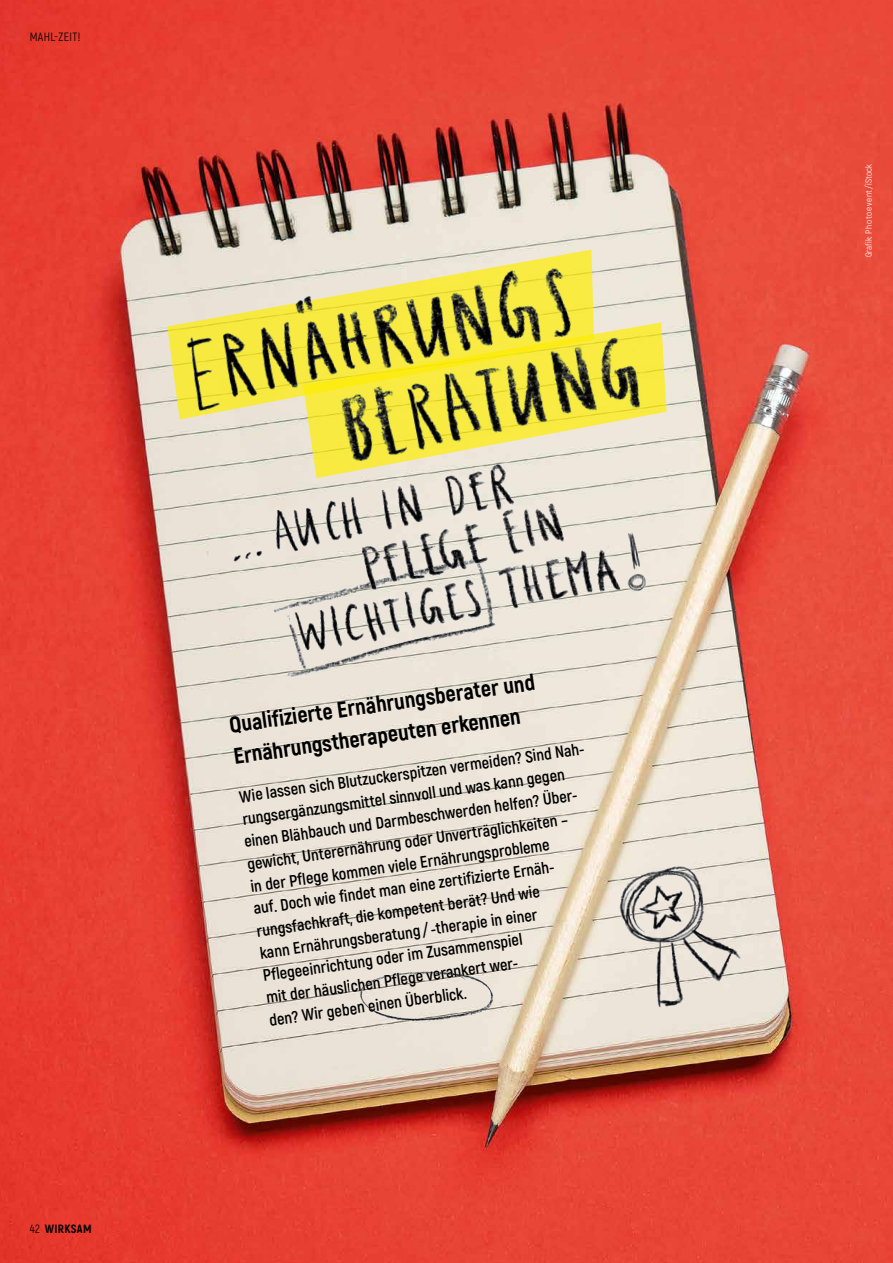
<style>
.page{position:relative;width:893px;height:1263px;background:#fff}
.page>*{position:absolute;margin:0;border:0;box-sizing:border-box;transform-origin:0 0}
.t1{font:800 22.5px/31.5px "Akrobat";color:#000}
.t2{font:700 16.5px/22.5px "Akrobat";color:#000}
.t3{font:12px "Akrobat";letter-spacing:.03em;color:#000}
.t4{font:800 12px "Akrobat";letter-spacing:.03em;color:#000}
.t5{font:9px "Akrobat";color:#fff}
.s1{font-weight:400}
</style>
<div class="page">
<img style="left:0;top:0;width:893px;height:1263px">
<img style="left:597px;top:837px;width:171px;height:196px">
<img style="left:122px;top:225px;width:457px;height:213px">
<img style="left:322px;top:292px;width:354px;height:156px">
<img style="left:194px;top:412px;width:444px;height:161px">
<img style="left:271px;top:448px;width:443px;height:182px">
<img style="left:227px;top:519px;width:431px;height:169px">
<img style="left:247px;top:536px;width:276px;height:163px">
<img style="left:350px;top:965px;width:156px;height:61px">
<p class="t3" style="left:30px;top:29px;width:52px">MAHL-ZEIT!</p>
<p class="t4" style="left:30px;top:1221px;width:63px"><span class="s1">42</span> WIRKSAM</p>
<h1 class="t1" style="left:227px;top:709px;width:310px;rotate:-8deg">Qualifizierte Ernährungsberater und<br>Ernährungstherapeuten erkennen</h1>
<p class="t2" style="left:236px;top:786px;width:354px;rotate:-8deg">Wie lassen sich Blutzuckerspitzen vermeiden? Sind Nah&shy;rungsergänzungsmittel sinnvoll und was kann gegen einen Blähbauch und Darmbeschwerden helfen? Über&shy;gewicht, Unterernährung oder Unverträglichkeiten –<br>in der Pflege kommen viele Ernährungsprobleme<br>auf. Doch wie findet man eine zertifizierte Ernäh&shy;rungsfachkraft, die kompetent berät? Und wie<br>kann Ernährungsberatung/-therapie in einer Pflegeeinrichtung oder im Zusammenspiel<br>mit der häuslichen Pflege verankert wer-<br>den? Wir geben einen Überblick.</p>
<p class="t5" style="left:863px;top:257px;width:94px;rotate:-90deg">Grafik: Photoevent/iStock</p>
</div>
